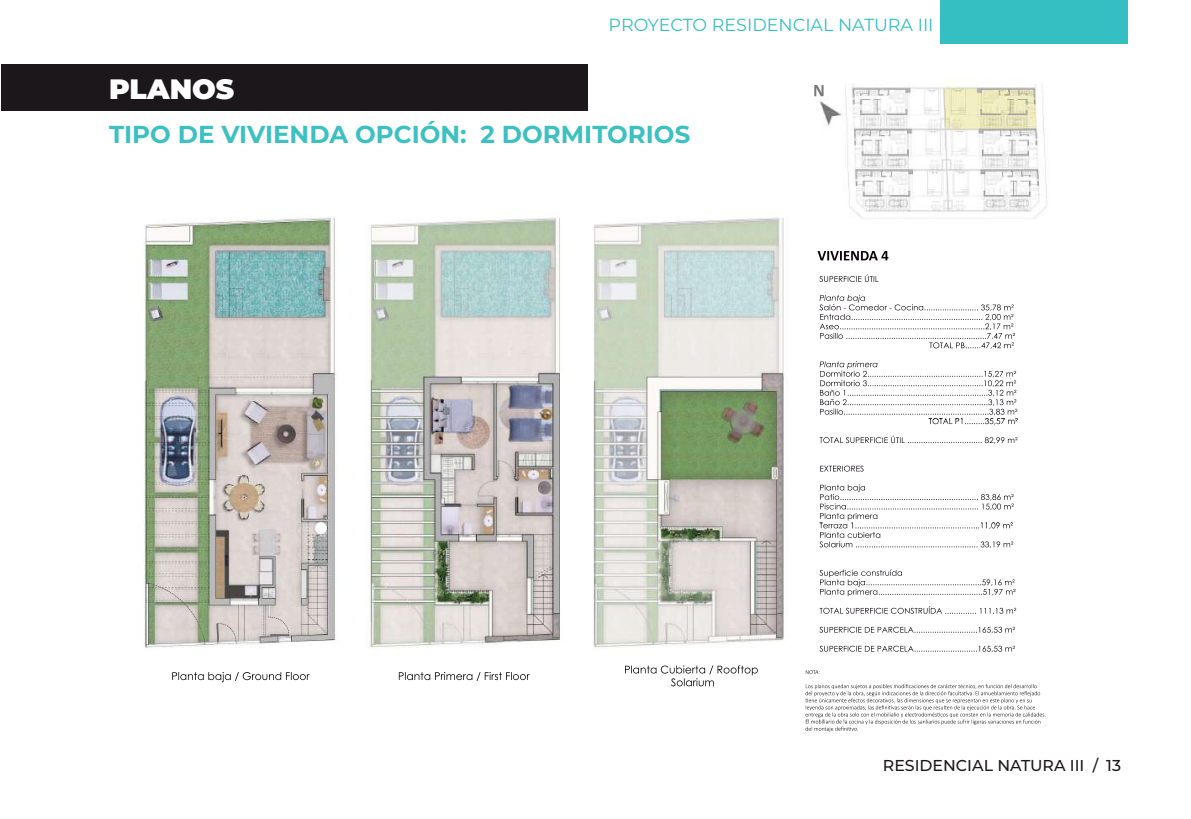
<style>
.page{position:relative;width:1191px;height:819px;background:#fff}
.page>*{position:absolute;margin:0;border:0;box-sizing:border-box;transform-origin:0 0}
.t1{font:900 28px "Montserrat";color:#fff}
.t2{font:700 24.5px "Montserrat";color:#3cc0c2}
.t3{font:17.5px "Montserrat";color:#35bfc2}
.t4{font:500 15.75px "Montserrat";color:#1b171a}
</style>
<div class="page">
<div style="left:940px;top:0;width:188px;height:44px;background:#35bfc2"></div>
<img style="left:143px;top:64px;width:904px;height:668px">
<img style="left:217px;top:623px;width:19px;height:18px">
<img style="left:270px;top:617px;width:19px;height:19px">
<img style="left:146px;top:582px;width:59px;height:62px">
<div style="left:68px;top:63px;width:225px;height:126px;background:#fff"></div>
<div style="left:1px;top:64px;width:586px;height:47px;background:#1b171a"></div>
<p class="t3" style="left:608px;top:13px;width:326px">PROYECTO RESIDENCIAL NATURA III</p>
<p class="t1" style="left:109px;top:68px;width:127px">PLANOS</p>
<p class="t2" style="left:109px;top:117px;width:583px">TIPO DE VIVIENDA OPCIÓN: 2 DORMITORIOS</p>
<p class="t4" style="left:883px;top:754px;width:240px">RESIDENCIAL NATURA III / 13</p>
</div>
